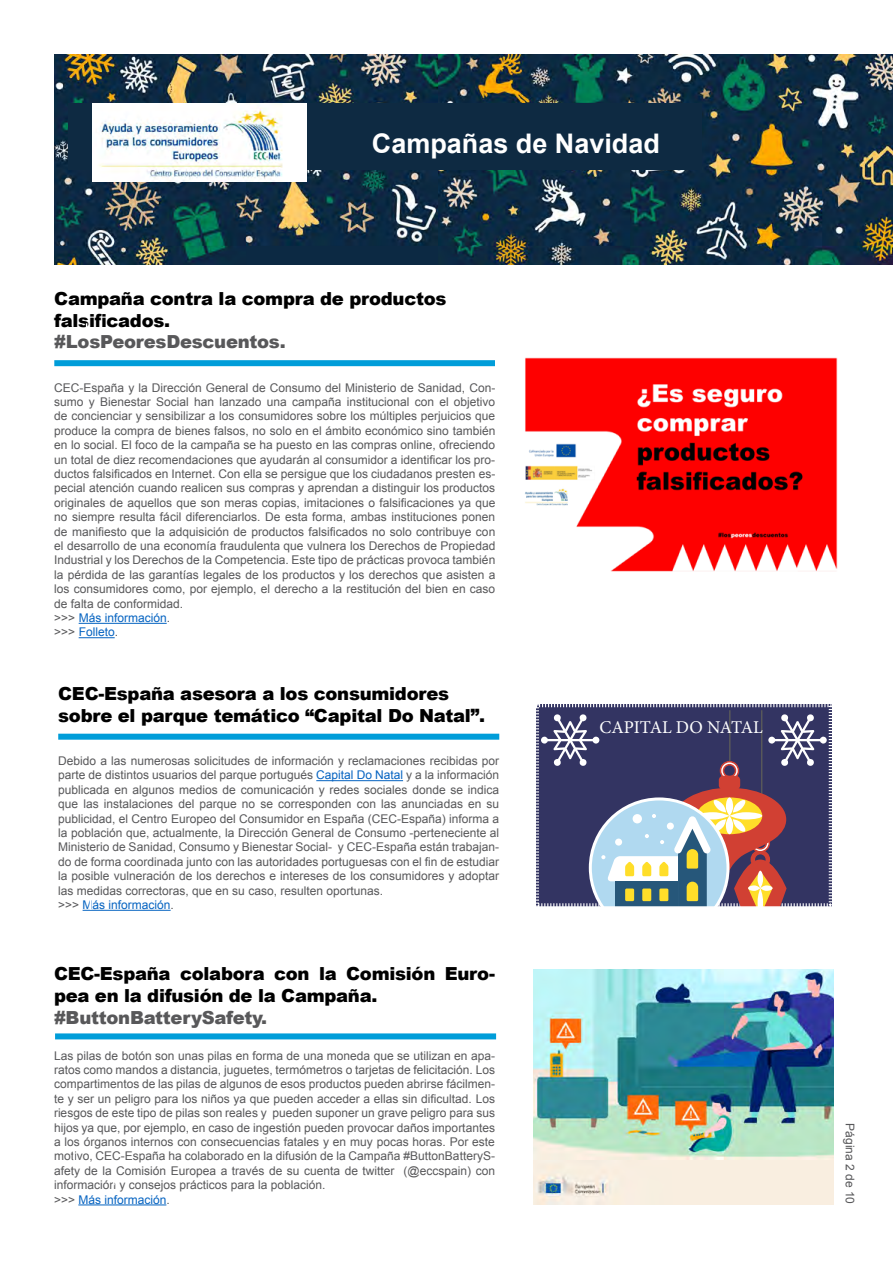
<style>
.page{position:relative;width:893px;height:1263px;background:#fff}
.page>*{position:absolute;margin:0;border:0;box-sizing:border-box;transform-origin:0 0}
.t1{font:700 27px "Arial";color:#fff}
.t2{font:900 18px/21.6px "Arial";letter-spacing:-.015em;color:#000}
.t3{font:900 18px "Arial";letter-spacing:-.015em;color:#58585a}
.t4{font:18px "Minion Pro";color:#fff}
.t5{font:12px/14.4px "Arial";color:#58585a}
.s1{color:#0563c1}
</style>
<div class="page">
<hr style="left:79px;top:623px;width:88px;height:1px;background:#0563c1">
<hr style="left:79px;top:637px;width:36px;height:1px;background:#0563c1">
<div style="left:54px;top:360px;width:441px;height:6px;background:#009dd9"></div>
<img style="left:525px;top:357px;width:313px;height:215px">
<hr style="left:316px;top:780px;width:87px;height:1px;background:#0563c1">
<hr style="left:83px;top:910px;width:88px;height:1px;background:#0563c1">
<svg style="left:536px;top:704px;width:296px;height:202px;background:#3a3b68"></svg>
<hr style="left:729px;top:710px;width:2px;height:51px;background:#58585a">
<hr style="left:761px;top:710px;width:1px;height:125px;background:#58585a">
<svg style="left:719px;top:760px;width:21px;height:18px"></svg>
<div style="left:719px;top:776px;width:21px;height:14px;background:#d14033;border-radius:4px"></div>
<div style="left:592px;top:800px;width:134px;height:135px;background:#b0d9f0;border-radius:50%"></div>
<svg style="left:601px;top:788px;width:186px;height:118px"></svg>
<svg style="left:768px;top:714px;width:59px;height:52px"></svg>
<svg style="left:541px;top:714px;width:58px;height:52px"></svg>
<div style="left:534px;top:906px;width:298px;height:62px;background:#fff;border:2px solid #fff"></div>
<div style="left:58px;top:734px;width:441px;height:6px;background:#009dd9"></div>
<div style="left:506px;top:954px;width:387px;height:285px;background:#fff"></div>
<hr style="left:78px;top:1204px;width:88px;height:1px;background:#0563c1">
<div style="left:55px;top:1033px;width:441px;height:6px;background:#009dd9"></div>
<img style="left:533px;top:970px;width:301px;height:235px">
<img style="left:54px;top:54px;width:839px;height:210px">
<div style="left:68px;top:104px;width:633px;height:66px;background:#0e2a42"></div>
<img style="left:92px;top:104px;width:214px;height:78px">
<h1 class="t1" style="left:372px;top:125px;width:290px">Campañas de Navidad</h1>
<h2 class="t2" style="left:54px;top:287px;width:394px">Campaña contra la compra de productos falsificados.</h2>
<h2 class="t3" style="left:54px;top:329px;width:233px">#LosPeoresDescuentos.</h2>
<p class="t5" style="left:54px;top:380px;width:443px">CEC-España y la Dirección General de Consumo del Ministerio de Sanidad, Con&shy;sumo y Bienestar Social han lanzado una campaña institucional con el objetivo de concienciar y sensibilizar a los consumidores sobre los múltiples perjuicios que produce la compra de bienes falsos, no solo en el ámbito económico sino también en lo social. El foco de la campaña se ha puesto en las compras online, ofreciendo un total de diez recomendaciones que ayudarán al consumidor a identificar los pro&shy;ductos falsificados en Internet. Con ella se persigue que los ciudadanos presten es&shy;pecial atención cuando realicen sus compras y aprendan a distinguir los productos originales de aquellos que son meras copias, imitaciones o falsificaciones ya que no siempre resulta fácil diferenciarlos. De esta forma, ambas instituciones ponen de manifiesto que la adquisición de productos falsificados no solo contribuye con el desarrollo de una economía fraudulenta que vulnera los Derechos de Propiedad Industrial y los Derechos de la Competencia. Este tipo de prácticas provoca también la pérdida de las garantías legales de los productos y los derechos que asisten a los consumidores como, por ejemplo, el derecho a la restitución del bien en caso de falta de conformidad.<br>&gt;&gt;&gt; <span class="s1">Más información</span>.<br>&gt;&gt;&gt; <span class="s1">Folleto</span>.</p>
<h2 class="t2" style="left:58px;top:682px;width:428px">CEC-España asesora a los consumidores sobre el parque temático “Capital Do Natal”.</h2>
<p class="t5" style="left:58px;top:753px;width:443px">Debido a las numerosas solicitudes de información y reclamaciones recibidas por parte de distintos usuarios del parque portugués <span class="s1">Capital Do Natal</span> y a la información publicada en algunos medios de comunicación y redes sociales donde se indica que las instalaciones del parque no se corresponden con las anunciadas en su publicidad, el Centro Europeo del Consumidor en España (CEC-España) informa a la población que, actualmente, la Dirección General de Consumo -perteneciente al Ministerio de Sanidad, Consumo y Bienestar Social- y CEC-España están trabajan&shy;do de forma coordinada junto con las autoridades portuguesas con el fin de estudiar la posible vulneración de los derechos e intereses de los consumidores y adoptar las medidas correctoras, que en su caso, resulten oportunas.<br>&gt;&gt;&gt; <span class="s1">Más información</span>.</p>
<h2 class="t2" style="left:54px;top:963px;width:442px">CEC-España colabora con la Comisión Euro&shy;pea en la difusión de la Campaña.</h2>
<h2 class="t3" style="left:54px;top:1004px;width:215px">#ButtonBatterySafety.</h2>
<p class="t5" style="left:54px;top:1048px;width:443px">Las pilas de botón son unas pilas en forma de una moneda que se utilizan en apa&shy;ratos como mandos a distancia, juguetes, termómetros o tarjetas de felicitación. Los compartimentos de las pilas de algunos de esos productos pueden abrirse fácilmen&shy;te y ser un peligro para los niños ya que pueden acceder a ellas sin dificultad. Los riesgos de este tipo de pilas son reales y pueden suponer un grave peligro para sus hijos ya que, por ejemplo, en caso de ingestión pueden provocar daños importantes a los órganos internos con consecuencias fatales y en muy pocas horas. Por este motivo, CEC-España ha colaborado en la difusión de la Campaña #ButtonBatteryS&shy;afety de la Comisión Europea a través de su cuenta de twitter (@eccspain) con información y consejos prácticos para la población.<br>&gt;&gt;&gt; <span class="s1">Más información</span>.</p>
<h2 class="t4" style="left:599px;top:715px;width:165px">CAPITAL DO NATAL</h2>
<p class="t5" style="left:857px;top:1123px;width:82px;rotate:90deg">Página 2 de 10</p>
</div>
